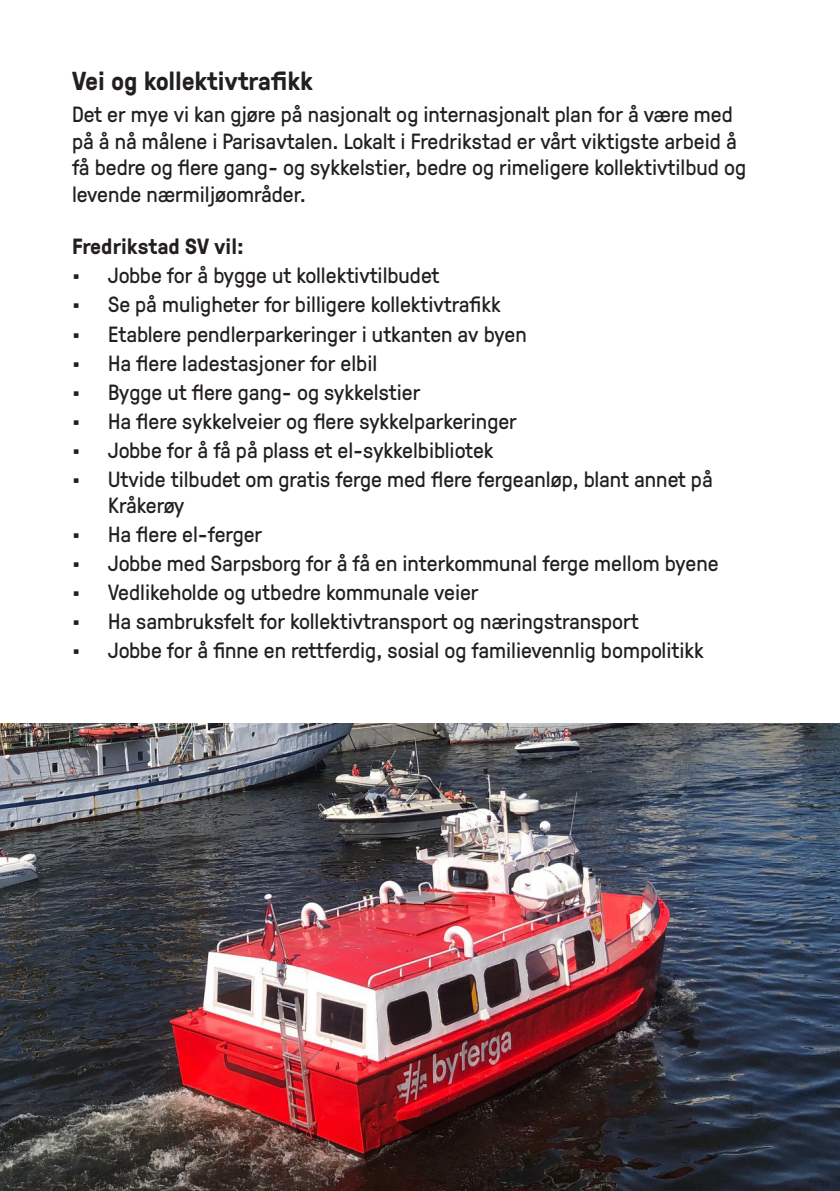
<style>
.page{position:relative;width:840px;height:1191px;background:#fff}
.page>*{position:absolute;margin:0;border:0;box-sizing:border-box;transform-origin:0 0}
.Brødtekst{font:700 26px "GT Pressura";color:#231f20}
.Brødtekst-2{font:22px/26.4px "GT Pressura";color:#231f20}
.Brødtekst-3{font:700 22px "GT Pressura";color:#231f20}
</style>
<div class="page">
<img style="left:0;top:723px;width:839px;height:468px">
<p class="Brødtekst" style="left:72px;top:62px;width:242px">Vei og kollektivtrafikk</p>
<p class="Brødtekst-2" style="left:72px;top:100px;width:675px">Det er mye vi kan gjøre på nasjonalt og internasjonalt plan for å være med på å nå målene i Parisavtalen. Lokalt i Fredrikstad er vårt viktigste arbeid å få bedre og flere gang- og sykkelstier, bedre og rimeligere kollektivtilbud og levende nærmiljøområder.</p>
<p class="Brødtekst-3" style="left:72px;top:231px;width:173px">Fredrikstad SV vil:</p>
<p class="Brødtekst-2" style="left:72px;top:261px;width:368px">• Jobbe for å bygge ut kollektivtilbudet</p>
<p class="Brødtekst-2" style="left:72px;top:290px;width:430px">• Se på muligheter for billigere kollektivtrafikk</p>
<p class="Brødtekst-2" style="left:72px;top:319px;width:456px">• Etablere pendlerparkeringer i utkanten av byen</p>
<p class="Brødtekst-2" style="left:72px;top:348px;width:306px">• Ha flere ladestasjoner for elbil</p>
<p class="Brødtekst-2" style="left:72px;top:377px;width:349px">• Bygge ut flere gang- og sykkelstier</p>
<p class="Brødtekst-2" style="left:72px;top:406px;width:446px">• Ha flere sykkelveier og flere sykkelparkeringer</p>
<p class="Brødtekst-2" style="left:72px;top:435px;width:423px">• Jobbe for å få på plass et el-sykkelbibliotek</p>
<p class="Brødtekst-2" style="left:108px;top:464px;width:605px;text-indent:-36px">• Utvide tilbudet om gratis ferge med flere fergeanløp, blant annet på<br>Kråkerøy</p>
<p class="Brødtekst-2" style="left:72px;top:520px;width:191px">• Ha flere el-ferger</p>
<p class="Brødtekst-2" style="left:72px;top:549px;width:647px">• Jobbe med Sarpsborg for å få en interkommunal ferge mellom byene</p>
<p class="Brødtekst-2" style="left:72px;top:578px;width:408px">• Vedlikeholde og utbedre kommunale veier</p>
<p class="Brødtekst-2" style="left:72px;top:607px;width:568px">• Ha sambruksfelt for kollektivtransport og næringstransport</p>
<p class="Brødtekst-2" style="left:72px;top:636px;width:633px">• Jobbe for å finne en rettferdig, sosial og familievennlig bompolitikk</p>
</div>
